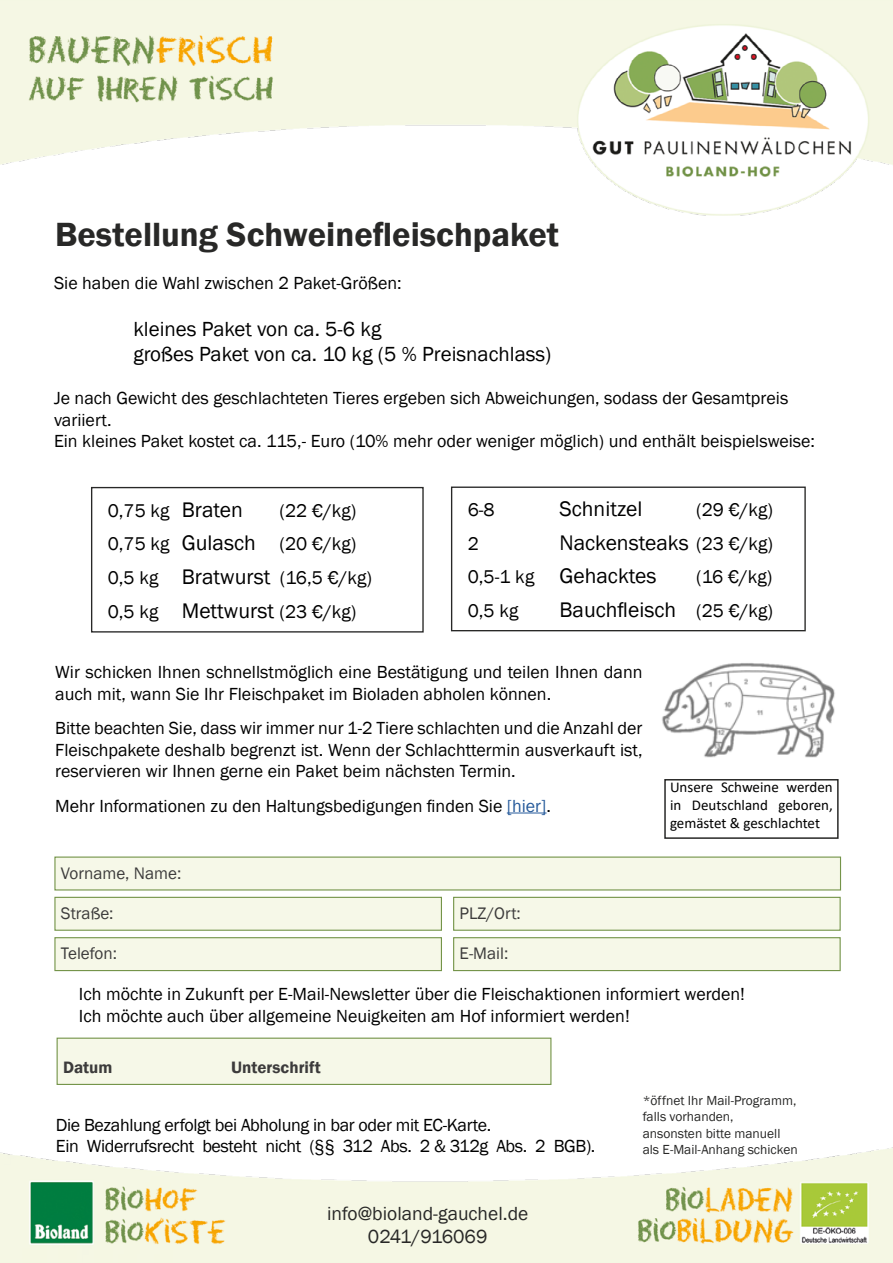
<style>
.page{position:relative;width:893px;height:1263px;background:#fff}
.page>*{position:absolute;margin:0;border:0;box-sizing:border-box;transform-origin:0 0}
.t1{font:600 34.5px "Franklin Gothic";color:#282827}
.t2{font:21.75px/33.8px "Franklin Gothic";color:#000}
.t3{font:21px/25.2px "Franklin Gothic";color:#000}
.t4{font:19.5px/23.4px "Franklin Gothic";color:#282827;text-align:center}
.t5{font:19.05px/33.8px "Franklin Gothic";letter-spacing:.01em;color:#000}
.t6{font:18px/21.6px "Franklin Gothic";color:#000}
.t7{font:18px/21.6px "Franklin Gothic";letter-spacing:-.02em;color:#000}
.t8{font:17.1px "Franklin Gothic";color:#3c3b3b}
.t9{font:600 16.95px "Franklin Gothic";color:#3c3b3b}
.t10{font:15px/18px "Calibri";color:#000;text-align:justify}
.t11{font:13.5px/16.2px "Franklin Gothic";color:#282827}
.s1{font-size:21.75px}
.s2{font-size:19.05px}
.s3{color:#275b9b}
</style>
<div class="page">
<img style="left:0;top:0;width:893px;height:1263px">
<div style="left:664px;top:779px;width:175px;height:60px;border:2px solid #282827"></div>
<hr style="left:507px;top:812px;width:40px;height:1px;background:#275b9b">
<img style="left:658px;top:656px;width:181px;height:106px">
<div style="left:91px;top:487px;width:333px;height:145px;border:1px solid #282827"></div>
<div style="left:451px;top:486px;width:355px;height:145px;border:1px solid #282827"></div>
<div style="left:55px;top:857px;width:785px;height:33px;background:#f6f8e8"></div>
<div style="left:54px;top:856px;width:787px;height:34px;border:1px solid #749449"></div>
<div style="left:55px;top:897px;width:386px;height:33px;background:#f6f8e8"></div>
<div style="left:54px;top:897px;width:388px;height:34px;border:1px solid #749449"></div>
<div style="left:454px;top:897px;width:386px;height:33px;background:#f6f8e8"></div>
<div style="left:453px;top:897px;width:388px;height:34px;border:1px solid #749449"></div>
<div style="left:55px;top:938px;width:386px;height:32px;background:#f6f8e8"></div>
<div style="left:54px;top:937px;width:388px;height:34px;border:1px solid #749449"></div>
<div style="left:454px;top:938px;width:386px;height:32px;background:#f6f8e8"></div>
<div style="left:453px;top:937px;width:388px;height:34px;border:1px solid #749449"></div>
<div style="left:57px;top:1038px;width:494px;height:46px;background:#f6f8e8"></div>
<div style="left:57px;top:1037px;width:494px;height:48px;border:1px solid #749449"></div>
<h1 class="t1" style="left:55px;top:214px;width:505px">Bestellung Schweinefleischpaket</h1>
<p class="t6" style="left:54px;top:273px;width:349px">Sie haben die Wahl zwischen 2 Paket-Größen:</p>
<p class="t3" style="left:133px;top:317px;width:420px">kleines Paket von ca. 5-6 kg<br>großes Paket von ca. 10 kg (5 % Preisnachlass)</p>
<p class="t6" style="left:54px;top:388px;width:763px">Je nach Gewicht des geschlachteten Tieres ergeben sich Abweichungen, sodass der Gesamtpreis variiert.<br>Ein kleines Paket kostet ca. 115,- Euro (10% mehr oder weniger möglich) und enthält beispielsweise:</p>
<p class="t5" style="left:108px;top:494px;width:266px;text-indent:172px">(22 €/kg)<br>0,75 kg <span class="s1">Gulasch</span> (20 €/kg)<br>0,5 kg <span class="s1">Bratwurst</span> (16,5 €/kg)<br>0,5 kg <span class="s1">Mettwurst</span> (23 €/kg)</p>
<p class="t5" style="left:468px;top:493px;width:28px">6-8</p>
<p class="t2" style="left:559px;top:492px;width:85px">Schnitzel</p>
<p class="t5" style="left:696px;top:493px;width:78px">(29 €/kg)</p>
<p class="t5" style="left:108px;top:494px;width:137px">0,75 kg <span class="s1">Braten</span></p>
<p class="t2" style="left:468px;top:526px;width:307px;text-indent:92px">Nackensteaks <span class="s2">(23 €/kg)<br>0,5-1 kg</span> Gehacktes</p>
<p class="t5" style="left:468px;top:527px;width:13px">2</p>
<p class="t5" style="left:696px;top:561px;width:78px">(16 €/kg)</p>
<p class="t5" style="left:468px;top:594px;width:52px">0,5 kg</p>
<p class="t2" style="left:559px;top:593px;width:215px">Bauchfleisch <span class="s2">(25 €/kg)</span></p>
<p class="t6" style="left:55px;top:662px;width:589px">Wir schicken Ihnen schnellstmöglich eine Bestätigung und teilen Ihnen dann auch mit, wann Sie Ihr Fleischpaket im Bioladen abholen können.</p>
<p class="t6" style="left:55px;top:718px;width:589px;text-align:justify">Bitte beachten Sie, dass wir immer nur 1-2 Tiere schlachten und die Anzahl der Fleischpakete deshalb begrenzt ist. Wenn der Schlachttermin ausverkauft ist, reservieren wir Ihnen gerne ein Paket beim nächsten Termin.</p>
<p class="t6" style="left:55px;top:795px;width:497px">Mehr Informationen zu den Haltungsbedigungen finden Sie <span class="s3">[hier]</span>.</p>
<p class="t8" style="left:61px;top:862px;width:122px">Vorname, Name:</p>
<p class="t8" style="left:61px;top:902px;width:54px">Straße:</p>
<p class="t8" style="left:460px;top:902px;width:63px">PLZ/Ort:</p>
<p class="t8" style="left:61px;top:943px;width:58px">Telefon:</p>
<p class="t8" style="left:460px;top:943px;width:50px">E-Mail:</p>
<p class="t10" style="left:670px;top:777px;width:164px">Unsere Schweine werden in Deutschland geboren, gemästet &amp; geschlachtet</p>
<p class="t6" style="left:79px;top:983px;width:668px">Ich möchte in Zukunft per E-Mail-Newsletter über die Fleischaktionen informiert werden!<br>Ich möchte auch über allgemeine Neuigkeiten am Hof informiert werden!</p>
<p class="t9" style="left:63px;top:1057px;width:51px">Datum</p>
<p class="t9" style="left:231px;top:1057px;width:91px">Unterschrift</p>
<p class="t7" style="left:56px;top:1114px;width:541px">Die Bezahlung erfolgt bei Abholung in bar oder mit EC-Karte.<br>Ein Widerrufsrecht besteht nicht (§§ 312 Abs. 2 &amp; 312g Abs. 2 BGB).</p>
<p class="t4" style="left:327px;top:1202px;width:203px">info@bioland-gauchel.de<br>0241/916069</p>
<p class="t11" style="left:643px;top:1093px;width:157px">*öffnet Ihr Mail-Programm, falls vorhanden,<br>ansonsten bitte manuell als E-Mail-Anhang schicken</p>
</div>
